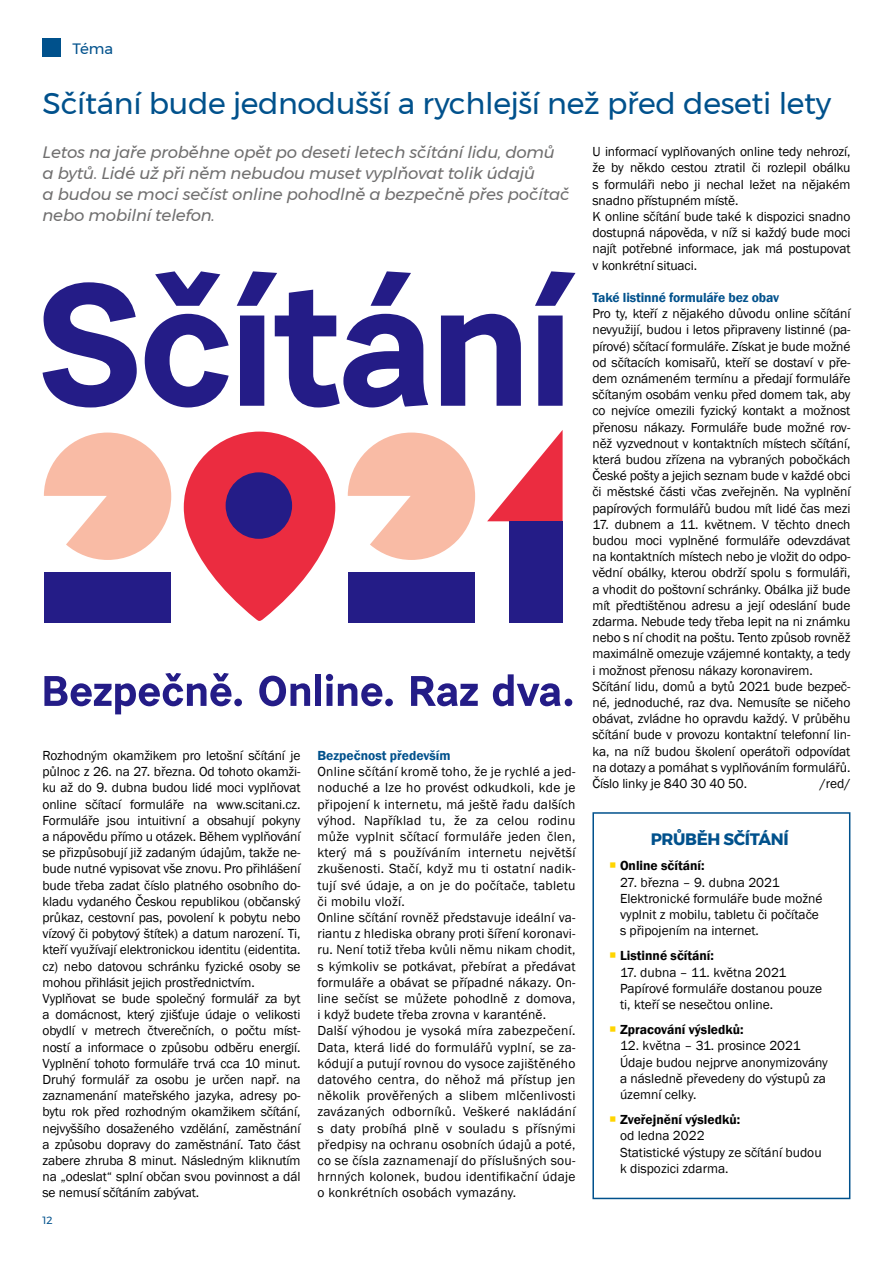
<style>
.page{position:relative;width:893px;height:1263px;background:#fff}
.page>*{position:absolute;margin:0;border:0;box-sizing:border-box;transform-origin:0 0}
.t1{font:30px "Montserrat";letter-spacing:-.01em;color:#00518c}
.t2{font:italic 16.5px/21px "Montserrat";letter-spacing:-.01em;color:#706f6f}
.t3{font:700 16.5px "Montserrat";letter-spacing:-.02em;color:#00518c}
.t4{font:15px "Montserrat";color:#00518c}
.t5{font:13.5px/16.2px "Franklin Gothic";letter-spacing:-.01em;color:#000}
.t6{font:13.5px/16.2px "Franklin Gothic";letter-spacing:.02em;color:#000}
.t7{font:13.5px "MMZ text Book Bold";color:#000}
.t8{font:13.5px "MMZ text Book Bold";letter-spacing:-.01em;color:#00518c}
.t9{font:10.5px "Montserrat";color:#00518c}
.s1{color:#ffd500}
</style>
<div class="page">
<svg style="left:43px;top:38px;width:18px;height:19px"></svg>
<svg style="left:43px;top:271px;width:532px;height:136px"></svg>
<svg style="left:44px;top:433px;width:127px;height:127px"></svg>
<svg style="left:348px;top:433px;width:127px;height:127px"></svg>
<svg style="left:184px;top:432px;width:151px;height:189px"></svg>
<svg style="left:487px;top:430px;width:76px;height:91px"></svg>
<div style="left:44px;top:572px;width:127px;height:50px;background:#241c87"></div>
<div style="left:348px;top:572px;width:127px;height:50px;background:#241c87"></div>
<div style="left:226px;top:472px;width:66px;height:67px;background:#241c87;border-radius:50%"></div>
<div style="left:509px;top:521px;width:54px;height:102px;background:#241c87"></div>
<svg style="left:44px;top:673px;width:188px;height:41px"></svg>
<div style="left:234px;top:699px;width:8px;height:7px;background:#241c87;border-radius:50%"></div>
<svg style="left:259px;top:676px;width:51px;height:30px"></svg>
<div style="left:315px;top:674px;width:6px;height:32px;background:#241c87"></div>
<svg style="left:326px;top:674px;width:57px;height:32px"></svg>
<div style="left:385px;top:699px;width:8px;height:7px;background:#241c87;border-radius:50%"></div>
<svg style="left:411px;top:676px;width:67px;height:30px"></svg>
<svg style="left:493px;top:674px;width:68px;height:32px"></svg>
<div style="left:565px;top:699px;width:7px;height:7px;background:#241c87;border-radius:50%"></div>
<div style="left:592px;top:812px;width:258px;height:387px;border:2px solid #00518c"></div>
<p class="t4" style="left:73px;top:37px;width:42px">Téma</p>
<h1 class="t1" style="left:43px;top:81px;width:790px">Sčítání bude jednodušší a rychlejší než před deseti lety</h1>
<p class="t2" style="left:43px;top:142px;width:529px">Letos na jaře proběhne opět po deseti letech sčítání lidu, domů a bytů. Lidé už při něm nebudou muset vyplňovat tolik údajů<br>a budou se moci sečíst online pohodlně a bezpečně přes počítač nebo mobilní telefon.</p>
<p class="t5" style="left:592px;top:144px;width:259px">U informací vyplňovaných online tedy nehrozí, že by někdo cestou ztratil či rozlepil obálku s formuláři nebo ji nechal ležet na nějakém snadno přístupném místě.<br>K online sčítání bude také k dispozici snadno dostupná nápověda, v níž si každý bude moci najít potřebné informace, jak má postupovat v konkrétní situaci.</p>
<p class="t8" style="left:592px;top:289px;width:188px">Také listinné formuláře bez obav</p>
<p class="t5" style="left:592px;top:306px;width:259px;text-align:justify">Pro ty, kteří z nějakého důvodu online sčítání nevyužijí, budou i letos připraveny listinné (pa&shy;pírové) sčítací formuláře. Získat je bude možné od sčítacích komisařů, kteří se dostaví v pře&shy;dem oznámeném termínu a předají formuláře sčítaným osobám venku před domem tak, aby co nejvíce omezili fyzický kontakt a možnost přenosu nákazy. Formuláře bude možné rov&shy;něž vyzvednout v kontaktních místech sčítání, která budou zřízena na vybraných pobočkách České pošty a jejich seznam bude v každé obci či městské části včas zveřejněn. Na vyplnění papírových formulářů budou mít lidé čas mezi</p>
<p class="t5" style="left:592px;top:516px;width:259px">17. dubnem a 11. květnem. V těchto dnech budou moci vyplněné formuláře odevzdávat na kontaktních místech nebo je vložit do odpo&shy;vědní obálky, kterou obdrží spolu s formuláři, a vhodit do poštovní schránky. Obálka již bude mít předtištěnou adresu a její odeslání bude zdarma. Nebude tedy třeba lepit na ni známku nebo s ní chodit na poštu. Tento způsob rovněž maximálně omezuje vzájemné kontakty, a tedy i možnost přenosu nákazy koronavirem.<br>Sčítání lidu, domů a bytů 2021 bude bezpeč&shy;né, jednoduché, raz dva. Nemusíte se ničeho obávat, zvládne ho opravdu každý. V průběhu sčítání bude v provozu kontaktní telefonní lin&shy;ka, na níž budou školení operátoři odpovídat na dotazy a pomáhat s vyplňováním formulářů.<br>Číslo linky je 840 30 40 50.</p>
<p class="t5" style="left:43px;top:748px;width:259px">Rozhodným okamžikem pro letošní sčítání je půlnoc z 26. na 27. března. Od tohoto okamži&shy;ku až do 9. dubna budou lidé moci vyplňovat online sčítací formuláře na www.scitani.cz.<br>Formuláře jsou intuitivní a obsahují pokyny a nápovědu přímo u otázek. Během vyplňování se přizpůsobují již zadaným údajům, takže ne&shy;bude nutné vypisovat vše znovu. Pro přihlášení bude třeba zadat číslo platného osobního do&shy;kladu vydaného Českou republikou (občanský průkaz, cestovní pas, povolení k pobytu nebo vízový či pobytový štítek) a datum narození. Ti, kteří využívají elektronickou identitu (eidentita. cz) nebo datovou schránku fyzické osoby se mohou přihlásit jejich prostřednictvím.<br>Vyplňovat se bude společný formulář za byt a domácnost, který zjišťuje údaje o velikosti obydlí v metrech čtverečních, o počtu míst&shy;ností a informace o způsobu odběru energií.<br>Vyplnění tohoto formuláře trvá cca 10 minut.<br>Druhý formulář za osobu je určen např. na zaznamenání mateřského jazyka, adresy po&shy;bytu rok před rozhodným okamžikem sčítání, nejvyššího dosaženého vzdělání, zaměstnání a způsobu dopravy do zaměstnání. Tato část zabere zhruba 8 minut. Následným kliknutím na „odeslat“ splní občan svou povinnost a dál se nemusí sčítáním zabývat.</p>
<p class="t8" style="left:317px;top:747px;width:135px">Bezpečnost především</p>
<p class="t6" style="left:317px;top:764px;width:259px">Online sčítání kromě toho, že je rychlé a jed&shy;noduché a lze ho provést odkudkoli, kde je připojení k internetu, má ještě řadu dalších výhod. Například tu, že za celou rodinu může vyplnit sčítací formuláře jeden člen, který má s používáním internetu největší zkušenosti. Stačí, když mu ti ostatní nadik&shy;tují své údaje, a on je do počítače, tabletu či mobilu vloží.<br>Online sčítání rovněž představuje ideální va&shy;riantu z hlediska obrany proti šíření koronavi&shy;ru. Není totiž třeba kvůli němu nikam chodit, s kýmkoliv se potkávat, přebírat a předávat formuláře a obávat se případné nákazy. On&shy;line sečíst se můžete pohodlně z domova, i když budete třeba zrovna v karanténě.<br>Další výhodou je vysoká míra zabezpečení.<br>Data, která lidé do formulářů vyplní, se za&shy;kódují a putují rovnou do vysoce zajištěného datového centra, do něhož má přístup jen několik prověřených a slibem mlčenlivosti zavázaných odborníků. Veškeré nakládání s daty probíhá plně v souladu s přísnými předpisy na ochranu osobních údajů a poté, co se čísla zaznamenají do příslušných sou&shy;hrnných kolonek, budou identifikační údaje o konkrétních osobách vymazány.</p>
<p class="t5" style="left:820px;top:776px;width:32px">/red/</p>
<p class="t3" style="left:651px;top:826px;width:140px">PRŮBĚH SČÍTÁNÍ</p>
<p class="t7" style="left:609px;top:857px;width:97px"><span class="s1">○</span> Online sčítání:</p>
<p class="t5" style="left:620px;top:874px;width:204px">27. března – 9. dubna 2021<br>Elektronické formuláře bude možné vyplnit z mobilu, tabletu či počítače s připojením na internet.</p>
<p class="t7" style="left:609px;top:947px;width:106px"><span class="s1">○</span> Listinné sčítání:</p>
<p class="t5" style="left:620px;top:964px;width:204px">17. dubna – 11. května 2021<br>Papírové formuláře dostanou pouze ti, kteří se nesečtou online.</p>
<p class="t7" style="left:609px;top:1021px;width:136px"><span class="s1">○</span> Zpracování výsledků:</p>
<p class="t5" style="left:620px;top:1038px;width:209px">12. května – 31. prosince 2021<br>Údaje budou nejprve anonymizovány a následně převedeny do výstupů za územní celky.</p>
<p class="t7" style="left:609px;top:1111px;width:133px"><span class="s1">○</span> Zveřejnění výsledků:</p>
<p class="t5" style="left:620px;top:1128px;width:203px">od ledna 2022<br>Statistické výstupy ze sčítání budou k dispozici zdarma.</p>
<p class="t9" style="left:43px;top:1212px;width:11px">12</p>
</div>
